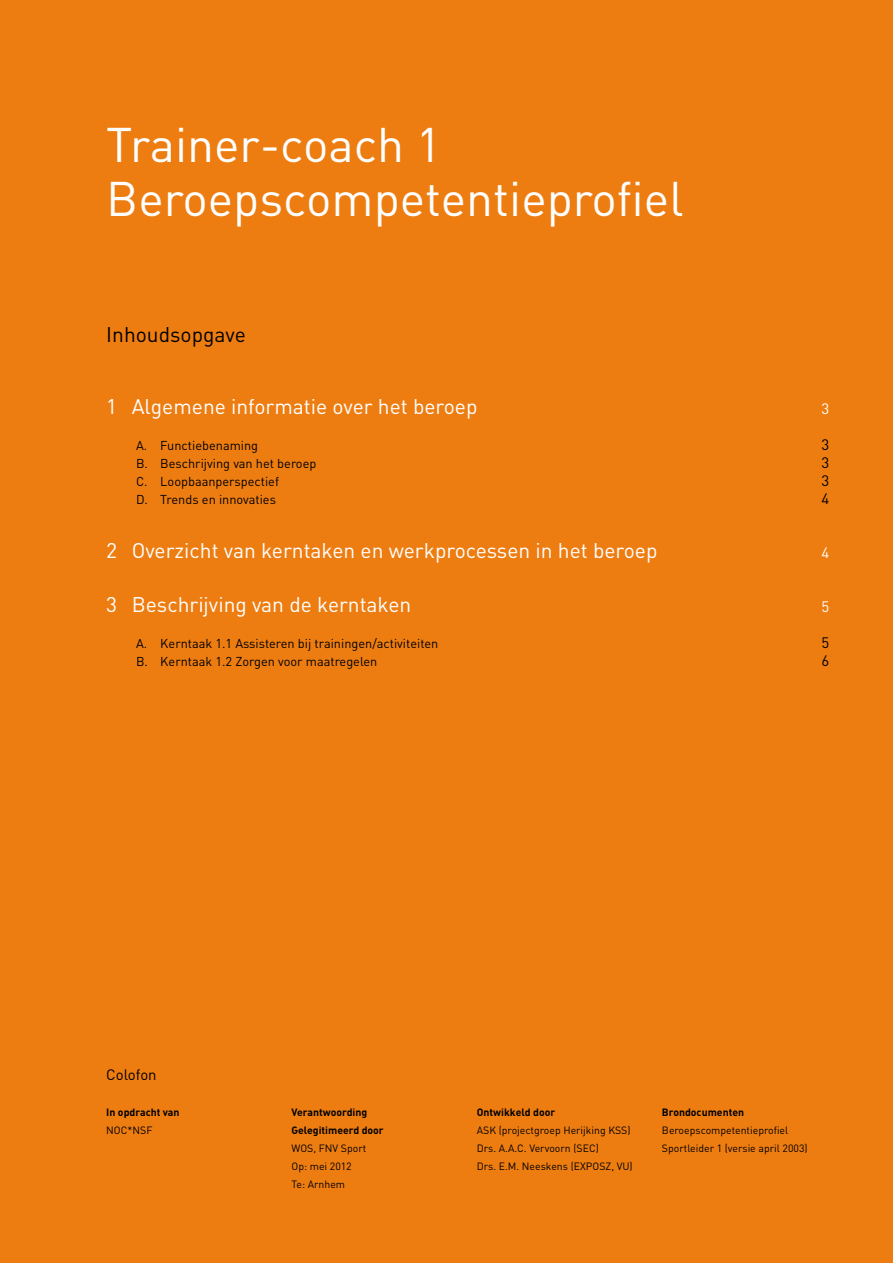
<style>
.page{position:relative;width:893px;height:1263px;background:#ee7d11}
.page>*{position:absolute;margin:0;border:0;box-sizing:border-box;transform-origin:0 0}
.t1{font:48px/54px "DIN";color:#fff}
.t2{font:21px "DIN";color:#fff}
.t3{font:21px "DIN";color:#000}
.t4{font:15px "DIN";color:#000}
.t5{font:15px "DIN";color:#fff}
.t6{font:12.75px "DIN";color:#000}
.t7{font:10.5px/18px "DIN";color:#000}
.t8{font:700 10.5px/18px "DIN";color:#000}
</style>
<div class="page">
<h1 class="t1" style="left:106px;top:117px;width:579px">Trainer-coach 1<br>Beroepscompetentieprofiel</h1>
<h2 class="t3" style="left:106px;top:321px;width:141px">Inhoudsopgave</h2>
<h2 class="t2" style="left:106px;top:393px;width:373px">1 Algemene informatie over het beroep</h2>
<h3 class="t5" style="left:821px;top:399px;width:9px">3</h3>
<p class="t6" style="left:136px;top:437px;width:124px">A. Functiebenaming</p>
<h3 class="t4" style="left:821px;top:435px;width:9px">3</h3>
<p class="t6" style="left:136px;top:455px;width:182px">B. Beschrijving van het beroep</p>
<h3 class="t4" style="left:821px;top:453px;width:9px">3</h3>
<p class="t6" style="left:136px;top:473px;width:144px">C. Loopbaanperspectief</p>
<h3 class="t4" style="left:821px;top:471px;width:9px">3</h3>
<p class="t6" style="left:136px;top:491px;width:141px">D. Trends en innovaties</p>
<h3 class="t4" style="left:821px;top:489px;width:9px">4</h3>
<h2 class="t2" style="left:106px;top:537px;width:553px">2 Overzicht van kerntaken en werkprocessen in het beroep</h2>
<h3 class="t5" style="left:821px;top:543px;width:9px">4</h3>
<h2 class="t2" style="left:106px;top:591px;width:307px">3 Beschrijving van de kerntaken</h2>
<h3 class="t5" style="left:821px;top:597px;width:9px">5</h3>
<p class="t6" style="left:136px;top:635px;width:304px">A. Kerntaak 1.1 Assisteren bij trainingen/activiteiten</p>
<h3 class="t4" style="left:821px;top:633px;width:9px">5</h3>
<p class="t6" style="left:136px;top:653px;width:243px">B. Kerntaak 1.2 Zorgen voor maatregelen</p>
<h3 class="t4" style="left:821px;top:651px;width:9px">6</h3>
<h3 class="t4" style="left:106px;top:1065px;width:52px">Colofon</h3>
<p class="t8" style="left:106px;top:1103px;width:75px">In opdracht van</p>
<p class="t7" style="left:106px;top:1121px;width:48px">NOC*NSF</p>
<p class="t8" style="left:292px;top:1103px;width:94px">Verantwoording<br>Gelegitimeerd door</p>
<p class="t7" style="left:292px;top:1139px;width:76px">WOS, FNV Sport<br>Op: mei 2012<br>Te: Arnhem</p>
<p class="t8" style="left:477px;top:1103px;width:80px">Ontwikkeld door</p>
<p class="t7" style="left:477px;top:1121px;width:158px">ASK (projectgroep Herijking KSS)<br>Drs. A.A.C. Vervoorn (SEC)<br>Drs. E.M. Neeskens (EXPOSZ, VU)</p>
<p class="t8" style="left:662px;top:1103px;width:84px">Brondocumenten</p>
<p class="t7" style="left:662px;top:1121px;width:147px">Beroepscompetentieprofiel<br>Sportleider 1 (versie april 2003)</p>
</div>
